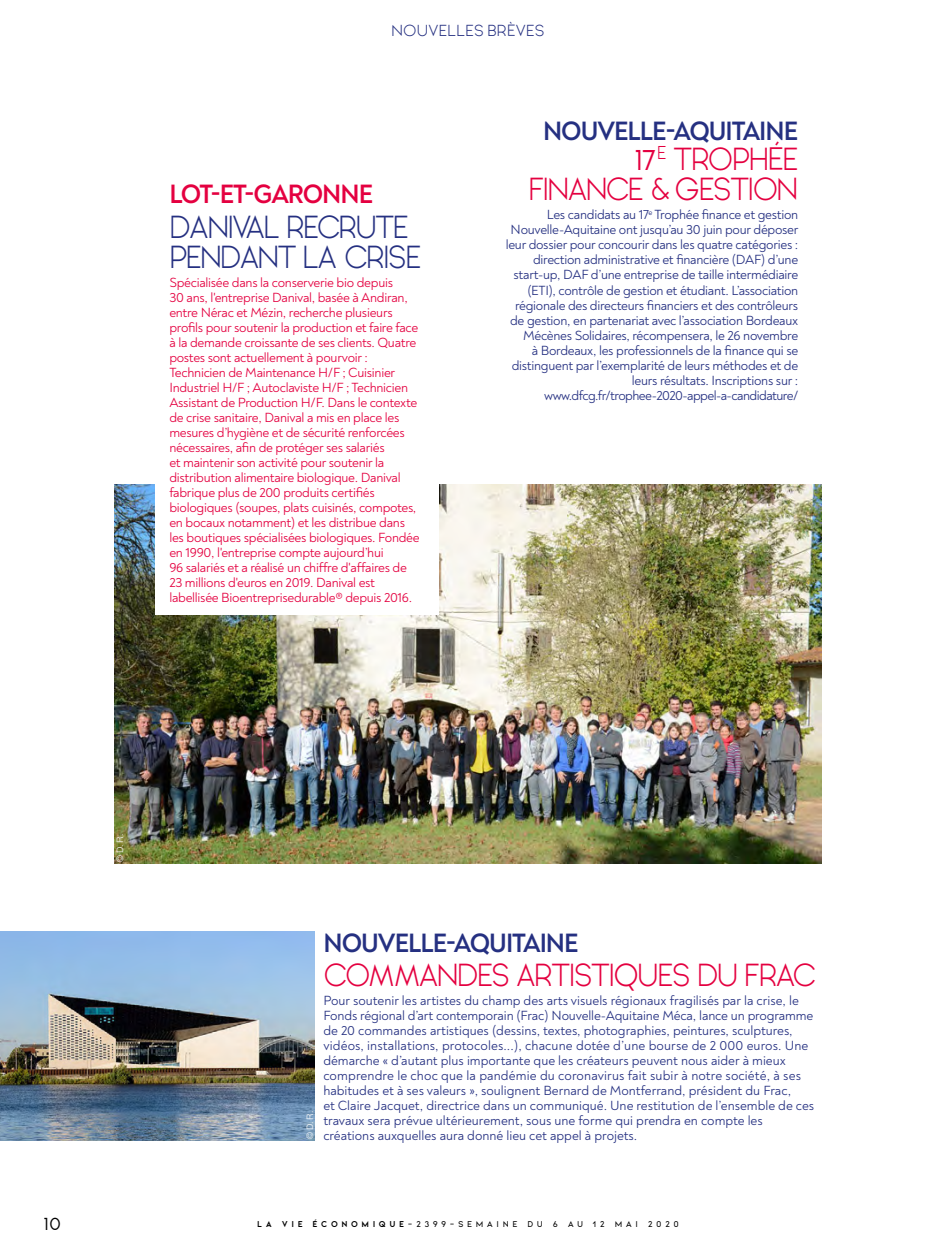
<style>
.page{position:relative;width:936px;height:1255px;background:#fff}
.page>*{position:absolute;margin:0;border:0;box-sizing:border-box;transform-origin:0 0}
.t1{font:300 33px/30px "Ginora Sans";letter-spacing:-.04em;color:#e40040;text-align:right;scale:.95 1}
.t2{font:300 33px/30px "Ginora Sans";letter-spacing:-.05em;color:#253081;scale:.95 1}
.t3{font:700 27px "Noah";letter-spacing:-.04em;color:#253081;scale:.95 1}
.t4{font:700 27px "Noah";letter-spacing:-.04em;color:#e40040;scale:.95 1}
.t5{font:300 25.5px "Ginora Sans";color:#000}
.t6{font:300 16.5px "Ginora Sans";letter-spacing:.02em;color:#253081}
.t7{font:13.5px/15px "Noah";letter-spacing:-.015em;color:#253081;text-align:right}
.t8{font:13.5px/15px "Noah";letter-spacing:-.02em;color:#e40040}
.t9{font:600 9px "Kiona";letter-spacing:.385em;color:#000}
.t10{font:9px "Helvetica LT";color:#fff}
.s1{font-size:42px}
.s2{font-weight:700}
</style>
<div class="page">
<img style="left:115px;top:484px;width:706px;height:379px">
<div style="left:155px;top:347px;width:283px;height:267px;background:#fff"></div>
<img style="left:0;top:931px;width:315px;height:209px">
<p class="t6" style="left:391px;top:21px;width:154px">NOUVELLES BRÈVES</p>
<h2 class="t4" style="left:169px;top:177px;width:216px">LOT-ET-GARONNE</h2>
<h1 class="t2" style="left:169px;top:211px;width:266px">DANIVAL RECRUTE<br>PENDANT LA CRISE</h1>
<p class="t8" style="left:169px;top:275px;width:252px">Spécialisée dans la conserverie bio depuis<br>30 ans, l'entreprise Danival, basée à Andiran, entre Nérac et Mézin, recherche plusieurs profils pour soutenir la production et faire face à la demande croissante de ses clients. Quatre postes sont actuellement à pourvoir :<br>Technicien de Maintenance H/F ; Cuisinier Industriel H/F ; Autoclaviste H/F ; Technicien Assistant de Production H/F. Dans le contexte de crise sanitaire, Danival a mis en place les mesures d’hygiène et de sécurité renforcées nécessaires, afin de protéger ses salariés<br>et maintenir son activité pour soutenir la distribution alimentaire biologique. Danival fabrique plus de 200 produits certifiés biologiques (soupes, plats cuisinés, compotes, en bocaux notamment) et les distribue dans les boutiques spécialisées biologiques. Fondée en 1990, l'entreprise compte aujourd’hui<br>96 salariés et a réalisé un chiffre d'affaires de 23 millions d'euros en 2019. Danival est labellisée Bioentreprisedurable® depuis 2016.</p>
<h2 class="t3" style="left:543px;top:114px;width:270px">NOUVELLE-AQUITAINE</h2>
<h1 class="t1" style="left:528px;top:144px;width:285px"><span class="s1">17</span><sup>E</sup> TROPHÉE<br>FINANCE &amp; GESTION</h1>
<p class="t7" style="left:505px;top:207px;width:294px">Les candidats au 17<sup>e</sup> Trophée finance et gestion Nouvelle-Aquitaine ont jusqu’au 30 juin pour déposer leur dossier pour concourir dans les quatre catégories : direction administrative et financière (DAF) d’une start-up, DAF d’une entreprise de taille intermédiaire (ETI), contrôle de gestion et étudiant. L’association régionale des directeurs financiers et des contrôleurs de gestion, en partenariat avec l’association Bordeaux Mécènes Solidaires, récompensera, le 26 novembre<br>à Bordeaux, les professionnels de la finance qui se distinguent par l’exemplarité de leurs méthodes et de leurs résultats. Inscriptions sur : www.dfcg.fr/trophee-2020-appel-a-candidature/</p>
<p class="t10" style="left:115px;top:862px;width:30px;rotate:-90deg">© D. R.</p>
<p class="t10" style="left:305px;top:1138px;width:30px;rotate:-90deg">© D. R.</p>
<h2 class="t3" style="left:323px;top:925px;width:270px">NOUVELLE-AQUITAINE</h2>
<h1 class="t1" style="left:323px;top:959px;width:520px">COMMANDES ARTISTIQUES DU FRAC</h1>
<p class="t7" style="left:323px;top:993px;width:492px;text-align:left">Pour soutenir les artistes du champ des arts visuels régionaux fragilisés par la crise, le Fonds régional d’art contemporain (Frac) Nouvelle-Aquitaine Méca, lance un programme de 20 commandes artistiques (dessins, textes, photographies, peintures, sculptures, vidéos, installations, protocoles...), chacune dotée d’une bourse de 2 000 euros. Une démarche « d’autant plus importante que les créateurs peuvent nous aider à mieux comprendre le choc que la pandémie du coronavirus fait subir à notre société, à ses habitudes et à ses valeurs », soulignent Bernard de Montferrand, président du Frac,<br>et Claire Jacquet, directrice dans un communiqué. Une restitution de l’ensemble de ces travaux sera prévue ultérieurement, sous une forme qui prendra en compte les créations auxquelles aura donné lieu cet appel à projets.</p>
<h3 class="t5" style="left:44px;top:1208px;width:19px">10</h3>
<p class="t9" style="left:257px;top:1219px;width:423px"><span class="s2">LA VIE ÉCONOMIQUE</span>-2399-SEMAINE DU 6 AU 12 MAI 2020</p>
</div>
